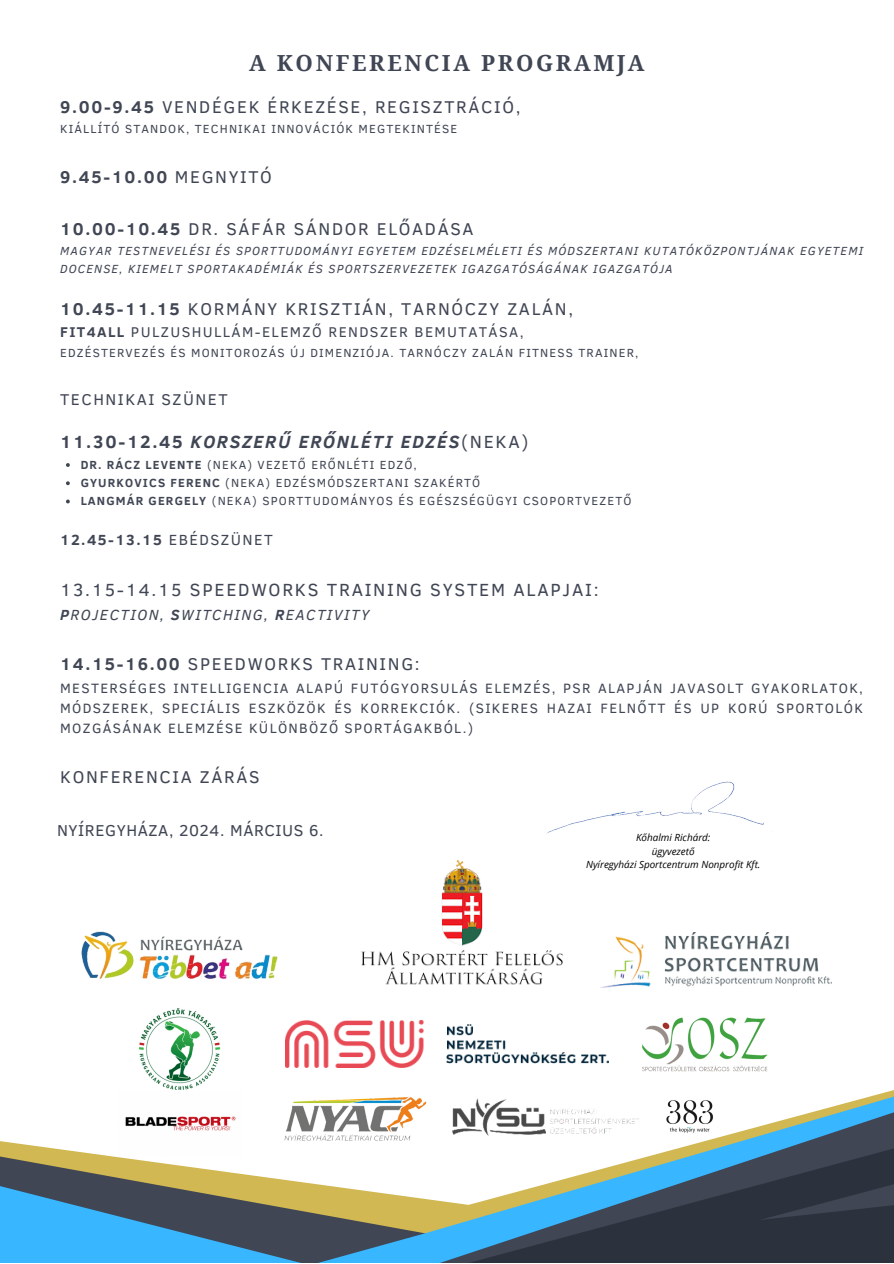
<style>
.page{position:relative;width:894px;height:1264px;background:#fff}
.page>*{position:absolute;margin:0;border:0;box-sizing:border-box;transform-origin:0 0}
.t1{font:700 22.2px "Noto Serif";letter-spacing:.115em;color:#404654}
.t2{font:18px "Clear Sans";letter-spacing:.095em;color:#404654}
.t3{font:italic 700 18px "Clear Sans";letter-spacing:.095em;color:#404654}
.t4{font:17.55px "Clear Sans";letter-spacing:.095em;color:#404654}
.t5{font:700 17.55px "Clear Sans";color:#404654}
.t6{font:16.2px "Clear Sans";letter-spacing:.035em;color:#404654}
.t7{font:16.05px "Clear Sans";letter-spacing:.095em;color:#404654}
.t8{font:italic 15px "Clear Sans";letter-spacing:.095em;color:#404654}
.t9{font:700 15px "Clear Sans";letter-spacing:.095em;color:#404654}
.t10{font:14.55px "Clear Sans";letter-spacing:.095em;color:#404654}
.t11{font:13.8px/20.1px "Clear Sans";letter-spacing:.095em;color:#404654;text-align:justify}
.t12{font:12px/18.3px "Clear Sans";letter-spacing:.095em;color:#404654}
.t13{font:italic 12px/18.3px "Clear Sans";letter-spacing:.095em;color:#404654}
.t14{font:italic 9.9px/13.6px "Open Sans";color:#000;text-align:center}
.s1{font-weight:700}
.s2{font-weight:400}
.s3{font-style:normal}
.s4{font-weight:400;font-style:normal}
</style>
<div class="page">
<svg style="left:220px;top:1047px;width:96px;height:215px"></svg>
<svg style="left:0;top:1107px;width:303px;height:155px"></svg>
<svg style="left:316px;top:1060px;width:577px;height:202px"></svg>
<svg style="left:759px;top:1102px;width:134px;height:117px;background:#4d6372"></svg>
<svg style="left:66px;top:463px;width:4px;height:4px"></svg>
<svg style="left:66px;top:481px;width:4px;height:4px"></svg>
<svg style="left:66px;top:499px;width:4px;height:4px"></svg>
<img style="left:361px;top:860px;width:202px;height:125px">
<img style="left:138px;top:1008px;width:82px;height:82px">
<img style="left:274px;top:1090px;width:162px;height:53px">
<img style="left:641px;top:1017px;width:127px;height:57px">
<img style="left:285px;top:1020px;width:323px;height:47px">
<img style="left:446px;top:1090px;width:200px;height:57px">
<img style="left:81px;top:931px;width:197px;height:48px">
<img style="left:603px;top:932px;width:228px;height:55px">
<img style="left:546px;top:781px;width:218px;height:53px">
<img style="left:117px;top:1090px;width:125px;height:66px">
<h1 class="t1" style="left:249px;top:47px;width:397px">A KONFERENCIA PROGRAMJA</h1>
<h3 class="t4" style="left:60px;top:94px;width:461px"><span class="s1">9.00-9.45</span> VENDÉGEK ÉRKEZÉSE, REGISZTRÁCIÓ,</h3>
<p class="t12" style="left:60px;top:119px;width:398px">KIÁLLÍTÓ STANDOK, TECHNIKAI INNOVÁCIÓK MEGTEKINTÉSE</p>
<h3 class="t5" style="left:60px;top:164px;width:213px">9.45-10.00 <span class="s2">MEGNYITÓ</span></h3>
<h3 class="t4" style="left:60px;top:216px;width:414px"><span class="s1">10.00-10.45</span> DR. SÁFÁR SÁNDOR ELŐADÁSA</h3>
<p class="t13" style="left:60px;top:241px;width:804px">MAGYAR TESTNEVELÉSI ÉS SPORTTUDOMÁNYI EGYETEM EDZÉSELMÉLETI ÉS MÓDSZERTANI KUTATÓKÖZPONTJÁNAK EGYETEMI<br>DOCENSE, KIEMELT SPORTAKADÉMIÁK ÉS SPORTSZERVEZETEK IGAZGATÓSÁGÁNAK IGAZGATÓJA</p>
<h3 class="t4" style="left:60px;top:296px;width:514px"><span class="s1">10.45-11.15</span> KORMÁNY KRISZTIÁN, TARNÓCZY ZALÁN,</h3>
<p class="t10" style="left:60px;top:321px;width:465px"><span class="s1">FIT4ALL</span> PULZUSHULLÁM-ELEMZŐ RENDSZER BEMUTATÁSA,</p>
<p class="t12" style="left:60px;top:342px;width:579px">EDZÉSTERVEZÉS ÉS MONITOROZÁS ÚJ DIMENZIÓJA. TARNÓCZY ZALÁN FITNESS TRAINER,</p>
<h3 class="t7" style="left:60px;top:388px;width:169px">TECHNIKAI SZÜNET</h3>
<h2 class="t3" style="left:60px;top:428px;width:469px"><span class="s3">11.30-12.45</span> KORSZERŰ ERŐNLÉTI EDZÉS<span class="s4">(NEKA)</span></h2>
<p class="t12" style="left:81px;top:455px;width:552px"><span class="s1">DR. RÁCZ LEVENTE</span> (NEKA) VEZETŐ ERŐNLÉTI EDZŐ,<br><span class="s1">GYURKOVICS FERENC</span> (NEKA) EDZÉSMÓDSZERTANI SZAKÉRTŐ<br><span class="s1">LANGMÁR GERGELY</span> (NEKA) SPORTTUDOMÁNYOS ÉS EGÉSZSÉGÜGYI CSOPORTVEZETŐ</p>
<p class="t9" style="left:60px;top:528px;width:214px">12.45-13.15 <span class="s2">EBÉDSZÜNET</span></p>
<h2 class="t2" style="left:60px;top:576px;width:539px">13.15-14.15 SPEEDWORKS TRAINING SYSTEM ALAPJAI:</h2>
<p class="t8" style="left:60px;top:603px;width:310px"><span class="s1">P</span>ROJECTION, <span class="s1">S</span>WITCHING, <span class="s1">R</span>EACTIVITY</p>
<h3 class="t4" style="left:60px;top:651px;width:361px"><span class="s1">14.15-16.00</span> SPEEDWORKS TRAINING:</h3>
<p class="t11" style="left:60px;top:677px;width:804px">MESTERSÉGES INTELLIGENCIA ALAPÚ FUTÓGYORSULÁS ELEMZÉS, PSR ALAPJÁN JAVASOLT GYAKORLATOK, MÓDSZEREK, SPECIÁLIS ESZKÖZÖK ÉS KORREKCIÓK. (SIKERES HAZAI FELNŐTT ÉS UP KORÚ SPORTOLÓK MOZGÁSÁNAK ELEMZÉSE KÜLÖNBÖZŐ SPORTÁGAKBÓL.)</p>
<h3 class="t4" style="left:60px;top:763px;width:201px">KONFERENCIA ZÁRÁS</h3>
<h3 class="t6" style="left:57px;top:818px;width:268px">NYÍREGYHÁZA, 2024. MÁRCIUS 6.</h3>
<p class="t14" style="left:586px;top:830px;width:176px">Kőhalmi Richárd:<br>ügyvezető<br>Nyíregyházi Sportcentrum Nonprofit Kft.</p>
</div>
